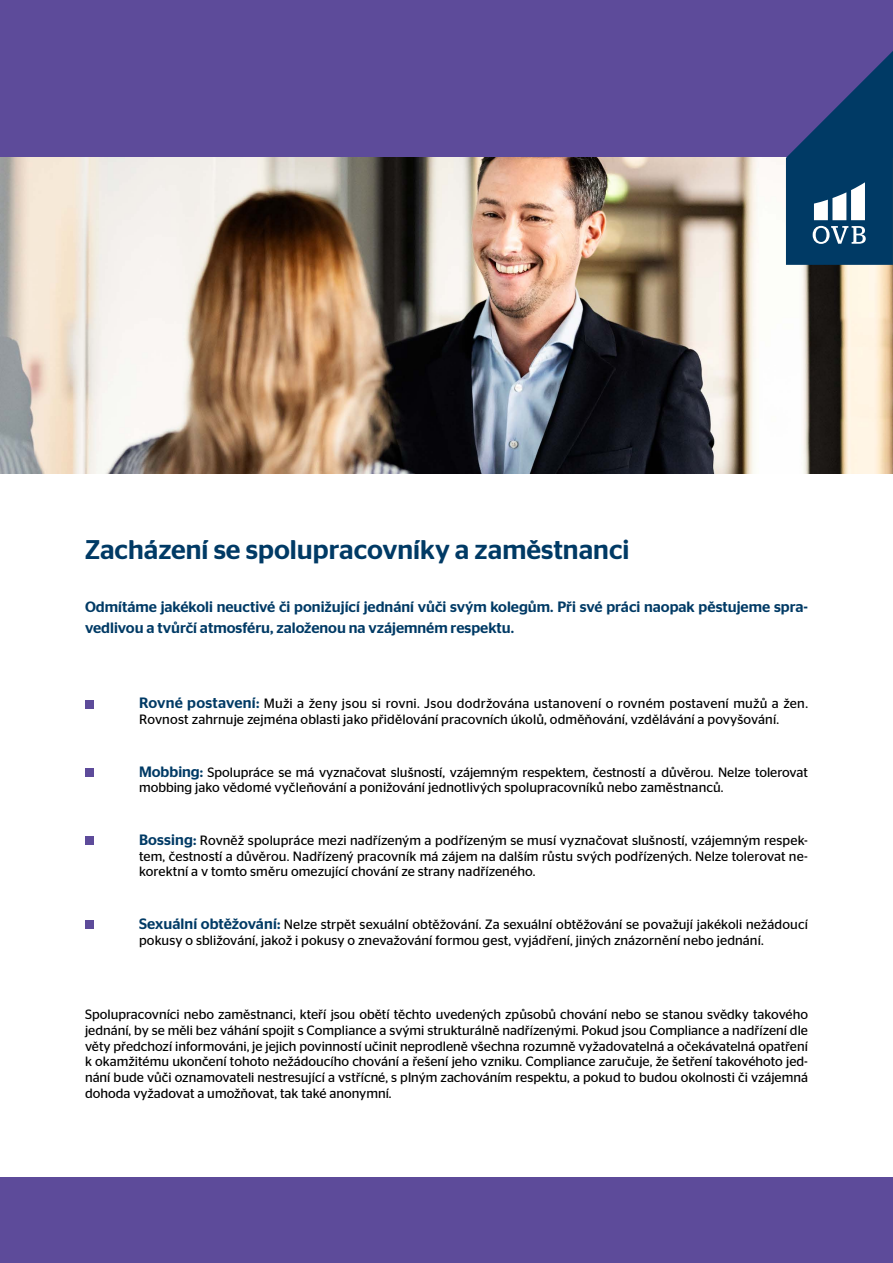
<style>
.page{position:relative;width:893px;height:1263px;background:#fff}
.page>*{position:absolute;margin:0;border:0;box-sizing:border-box;transform-origin:0 0}
.t1{font:500 27px "Stag Sans LCG";color:#003a65}
.t2{font:500 15px/21px "Stag Sans LCG";color:#003a65}
.t3{font:13.5px/15.8px "Stag Sans LCG";letter-spacing:.005em;color:#000}
.s1{font-weight:500;font-size:15px;color:#003a65}
</style>
<div class="page">
<div style="left:0;top:1178px;width:893px;height:85px;background:#5d4b9a"></div>
<div style="left:0;top:0;width:893px;height:158px;background:#5d4b9a"></div>
<img style="left:0;top:158px;width:893px;height:316px">
<svg style="left:786px;top:51px;width:107px;height:214px"></svg>
<div style="left:85px;top:700px;width:9px;height:8px;background:#5d4b9a"></div>
<div style="left:85px;top:768px;width:9px;height:9px;background:#5d4b9a"></div>
<div style="left:85px;top:836px;width:9px;height:9px;background:#5d4b9a"></div>
<div style="left:85px;top:920px;width:9px;height:9px;background:#5d4b9a"></div>
<h1 class="t1" style="left:85px;top:530px;width:546px">Zacházení se spolupracovníky a zaměstnanci</h1>
<p class="t2" style="left:85px;top:595px;width:724px">Odmítáme jakékoli neuctivé či ponižující jednání vůči svým kolegům. Při své práci naopak pěstujeme spra&shy;vedlivou a tvůrčí atmosféru, založenou na vzájemném respektu.</p>
<p class="t3" style="left:139px;top:695px;width:670px"><span class="s1">Rovné postavení:</span> Muži a ženy jsou si rovni. Jsou dodržována ustanovení o rovném postavení mužů a žen.<br>Rovnost zahrnuje zejména oblasti jako přidělování pracovních úkolů, odměňování, vzdělávání a povyšování.</p>
<p class="t3" style="left:139px;top:763px;width:670px"><span class="s1">Mobbing:</span> Spolupráce se má vyznačovat slušností, vzájemným respektem, čestností a důvěrou. Nelze tolerovat mobbing jako vědomé vyčleňování a ponižování jednotlivých spolupracovníků nebo zaměstnanců.</p>
<p class="t3" style="left:139px;top:831px;width:670px;text-align:justify"><span class="s1">Bossing:</span> Rovněž spolupráce mezi nadřízeným a podřízeným se musí vyznačovat slušností, vzájemným respek&shy;tem, čestností a důvěrou. Nadřízený pracovník má zájem na dalším růstu svých podřízených. Nelze tolerovat ne&shy;korektní a v tomto směru omezující chování ze strany nadřízeného.</p>
<p class="t3" style="left:139px;top:915px;width:670px"><span class="s1">Sexuální obtěžování:</span> Nelze strpět sexuální obtěžování. Za sexuální obtěžování se považují jakékoli nežádoucí pokusy o sbližování, jakož i pokusy o znevažování formou gest, vyjádření, jiných znázornění nebo jednání.</p>
<p class="t3" style="left:85px;top:1005px;width:724px;text-align:justify">Spolupracovníci nebo zaměstnanci, kteří jsou obětí těchto uvedených způsobů chování nebo se stanou svědky takového jednání, by se měli bez váhání spojit s Compliance a svými strukturálně nadřízenými. Pokud jsou Compliance a nadřízení dle věty předchozí informováni, je jejich povinností učinit neprodleně všechna rozumně vyžadovatelná a očekávatelná opatření k okamžitému ukončení tohoto nežádoucího chování a řešení jeho vzniku. Compliance zaručuje, že šetření takovéhoto jed&shy;nání bude vůči oznamovateli nestresující a vstřícné, s plným zachováním respektu, a pokud to budou okolnosti či vzájemná dohoda vyžadovat a umožňovat, tak také anonymní.</p>
</div>
